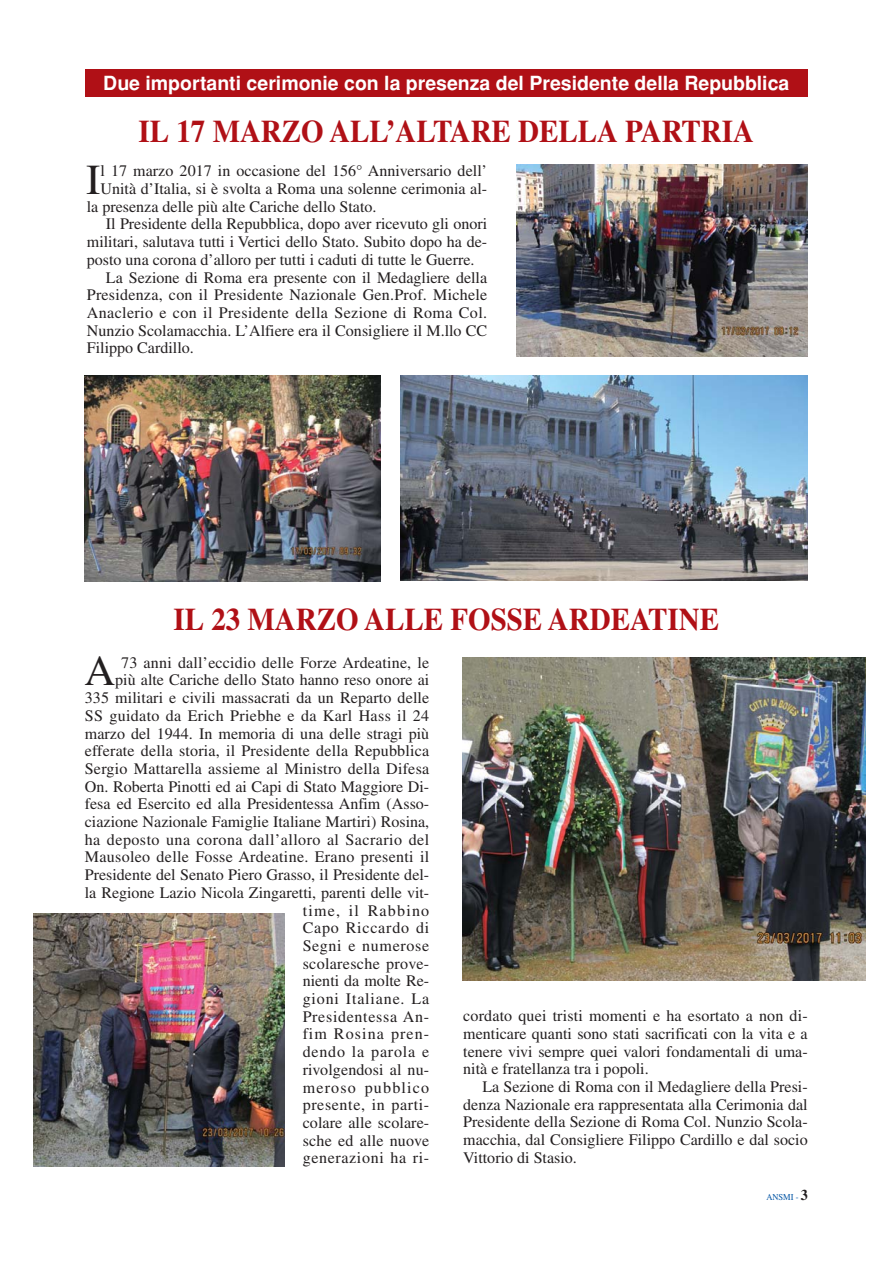
<style>
.page{position:relative;width:893px;height:1263px;background:#fff}
.page>*{position:absolute;margin:0;border:0;box-sizing:border-box;transform-origin:0 0}
.t1{font:42.75px "Times";color:#231f20}
.t2{font:700 31.5px "Times";color:#b01016;scale:.92 1}
.t3{font:700 19.5px "Helvetica";color:#fff}
.t4{font:16.05px/17.7px "Times";color:#231f20;text-align:justify}
.t5{font:16.05px "Times";letter-spacing:.025em;color:#231f20}
.t6{font:9px "Times";color:#0054a4;scale:.94 1}
.s1{font-weight:700;font-size:15px;color:#231f20}
</style>
<div class="page">
<img style="left:517px;top:165px;width:291px;height:192px">
<img style="left:400px;top:375px;width:408px;height:205px">
<img style="left:85px;top:375px;width:295px;height:206px">
<img style="left:463px;top:657px;width:402px;height:323px">
<div style="left:85px;top:69px;width:723px;height:28px;background:#b01016"></div>
<img style="left:34px;top:914px;width:251px;height:252px">
<p class="t3" style="left:103px;top:75px;width:688px">Due importanti cerimonie con la presenza del Presidente della Repubblica</p>
<h2 class="t2" style="left:139px;top:120px;width:670px">IL 17 MARZO ALL’ALTARE DELLA PARTRIA</h2>
<h1 class="t1" style="left:86px;top:164px;width:16px">I</h1>
<p class="t4" style="left:101px;top:164px;width:388px">l 17 marzo 2017 in occasione del 156° Anniversario dell’</p>
<p class="t4" style="left:101px;top:181px;width:388px">Unità d’Italia, si è svolta a Roma una solenne cerimonia al-</p>
<p class="t4" style="left:87px;top:199px;width:291px">la presenza delle più alte Cariche dello Stato.</p>
<p class="t4" style="left:106px;top:217px;width:383px">Il Presidente della Repubblica, dopo aver ricevuto gli onori</p>
<p class="t4" style="left:87px;top:234px;width:402px">militari, salutava tutti i Vertici dello Stato. Subito dopo ha de-</p>
<p class="t4" style="left:87px;top:252px;width:389px">posto una corona d’alloro per tutti i caduti di tutte le Guerre.</p>
<p class="t4" style="left:106px;top:270px;width:383px">La Sezione di Roma era presente con il Medagliere della</p>
<p class="t4" style="left:87px;top:287px;width:402px">Presidenza, con il Presidente Nazionale Gen.Prof. Michele</p>
<p class="t5" style="left:87px;top:307px;width:402px">Anaclerio e con il Presidente della Sezione di Roma Col.</p>
<p class="t4" style="left:87px;top:323px;width:402px">Nunzio Scolamacchia. L’Alfiere era il Consigliere il M.llo CC</p>
<p class="t4" style="left:87px;top:341px;width:108px">Filippo Cardillo.</p>
<h2 class="t2" style="left:173px;top:607px;width:594px">IL 23 MARZO ALLE FOSSE ARDEATINE</h2>
<h1 class="t1" style="left:84px;top:655px;width:32px">A</h1>
<p class="t4" style="left:85px;top:655px;width:346px;text-align:right">73 anni dall’eccidio delle Forze Ardeatine, le<br>più alte Cariche dello Stato hanno reso onore ai<br>335 militari e civili massacrati da un Reparto delle SS guidato da Erich Priebhe e da Karl Hass il 24 marzo del 1944. In memoria di una delle stragi più efferate della storia, il Presidente della Repubblica Sergio Mattarella assieme al Ministro della Difesa On. Roberta Pinotti ed ai Capi di Stato Maggiore Di&shy;fesa ed Esercito ed alla Presidentessa Anfim (Asso&shy;ciazione Nazionale Famiglie Italiane Martiri) Rosina, ha deposto una corona dall’alloro al Sacrario del Mausoleo delle Fosse Ardeatine. Erano presenti il Presidente del Senato Piero Grasso, il Presidente del&shy;la Regione Lazio Nicola Zingaretti, parenti delle vit&shy;time, il Rabbino<br>Capo Riccardo di<br>Segni e numerose<br>scolaresche prove-<br>nienti da molte Re-<br>gioni Italiane. La<br>Presidentessa An-<br>fim Rosina pren-<br>dendo la parola e<br>rivolgendosi al nu-<br>meroso pubblico<br>presente, in parti-<br>colare alle scolare-<br>sche ed alle nuove<br>generazioni ha ri-</p>
<p class="t4" style="left:463px;top:1008px;width:346px">cordato quei tristi momenti e ha esortato a non di&shy;menticare quanti sono stati sacrificati con la vita e a tenere vivi sempre quei valori fondamentali di uma&shy;nità e fratellanza tra i popoli.</p>
<p class="t4" style="left:463px;top:1079px;width:346px;text-indent:19px">La Sezione di Roma con il Medagliere della Presi&shy;denza Nazionale era rappresentata alla Cerimonia dal Presidente della Sezione di Roma Col. Nunzio Scola&shy;macchia, dal Consigliere Filippo Cardillo e dal socio Vittorio di Stasio.</p>
<p class="t6" style="left:766px;top:1193px;width:45px">ANSMI - <span class="s1">3</span></p>
</div>
